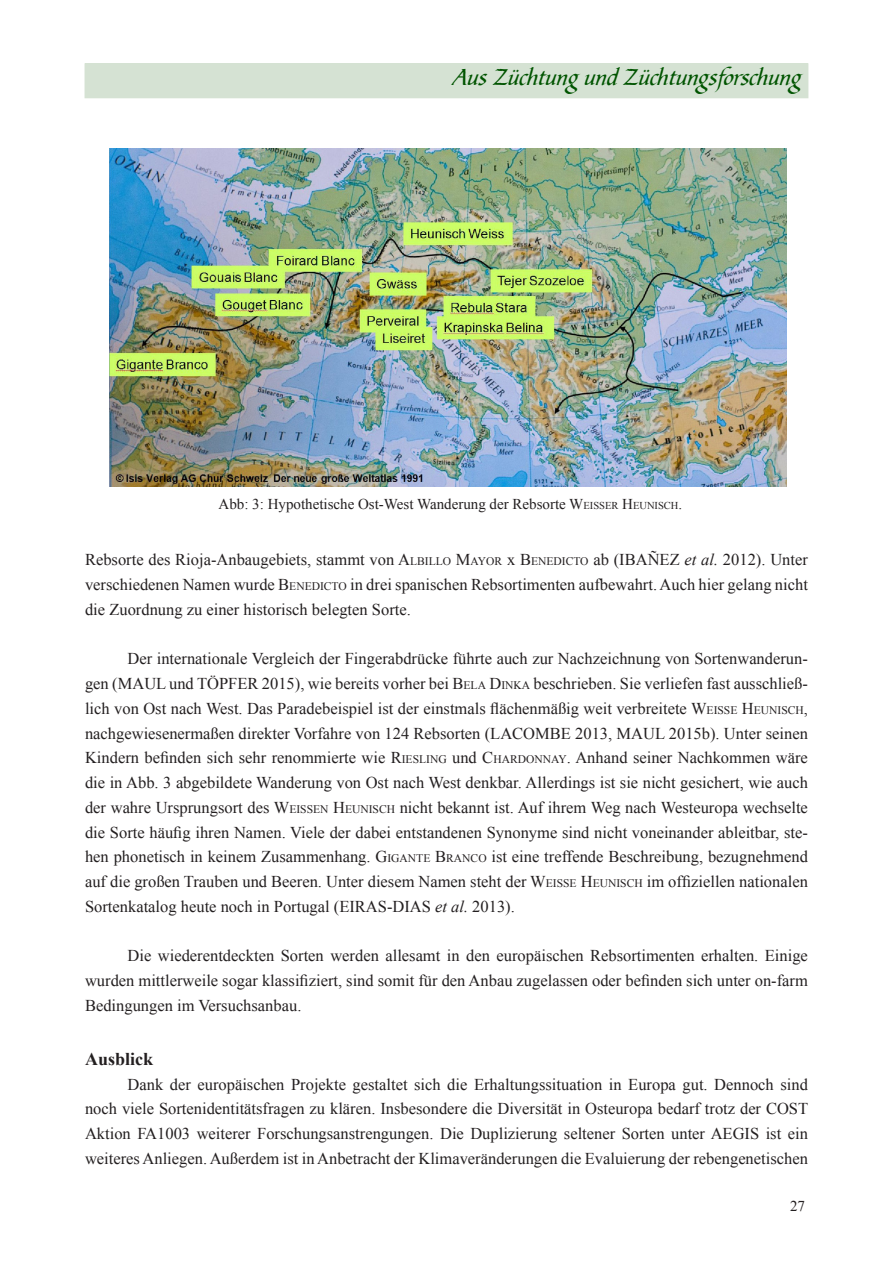
<style>
.page{position:relative;width:893px;height:1263px;background:#fff}
.page>*{position:absolute;margin:0;border:0;box-sizing:border-box;transform-origin:0 0}
.t1{font:24px "Bible Scr T";color:#005400}
.t2{font:700 18px "Times New Roman";color:#231f20}
.t3{font:16.5px/24.8px "Times New Roman";color:#231f20;text-align:justify}
.t4{font:15px "Times New Roman";color:#231f20}
.t5{font:11.55px "Times New Roman";color:#231f20}
.t6{font:10.5px "Times New Roman";color:#231f20}
.s1{font-style:inherit}
.s2{font-size:10.5px}
.s3{font-size:15px}
.s4{font-size:11.55px}
.s5{font-size:16.5px}
.s6{font-style:italic}
</style>
<div class="page">
<div style="left:85px;top:64px;width:723px;height:34px;background:#d5e2d3"></div>
<img style="left:109px;top:149px;width:677px;height:338px">
<h1 class="t1" style="left:453px;top:64px;width:349px">Aus Züchtung und Züchtungsforschung</h1>
<p class="t4" style="left:219px;top:494px;width:382px">Abb: 3: Hypothetische Ost-West Wanderung der Rebsorte <span class="s1">W</span><span class="s2">EISSER</span></p>
<p class="t6" style="left:622px;top:499px;width:19px"><span class="s3">H</span>EUN</p>
<p class="t6" style="left:655px;top:499px;width:29px">ISCH<span class="s3">.</span></p>
<p class="t3" style="left:85px;top:547px;width:395px">Rebsorte des Rioja-Anbaugebiets, stammt von <span class="s1">A</span><span class="s4">LB ILLO</span> <span class="s1">M</span><span class="s4">AYOR</span></p>
<p class="t5" style="left:507px;top:554px;width:33px"><span class="s5">x</span> <span class="s5">B</span>ENED</p>
<p class="t3" style="left:562px;top:547px;width:248px"><span class="s4">ICTO</span> ab (IBAÑEZ <span class="s6">et al.</span> 2012). Unter</p>
<p class="t3" style="left:85px;top:572px;width:213px">verschiedenen Namen wurde <span class="s1">B</span><span class="s4">ENED</span></p>
<p class="t3" style="left:85px;top:572px;width:724px;text-indent:235px"><span class="s4">ICTO</span> in drei spanischen Rebsortimenten aufbewahrt. Auch hier gelang nicht die Zuordnung zu einer historisch belegten Sorte.</p>
<p class="t3" style="left:85px;top:646px;width:724px;text-indent:43px">Der internationale Vergleich der Fingerabdrücke führte auch zur Nachzeichnung von Sortenwanderun&shy;gen (MAUL und TÖPFER 2015), wie bereits vorher bei <span class="s1">B</span><span class="s4">ELA</span> <span class="s1">D</span><span class="s4">INKA</span> beschrieben. Sie verliefen fast ausschließ&shy;lich von Ost nach West. Das Paradebeispiel ist der einstmals flächenmäßig weit verbreitete <span class="s1">W</span><span class="s4">EISSE</span> <span class="s1">H</span><span class="s4">EUN</span></p>
<p class="t5" style="left:777px;top:702px;width:32px">ISCH<span class="s5">,</span></p>
<p class="t3" style="left:85px;top:720px;width:724px">nachgewiesenermaßen direkter Vorfahre von 124 Rebsorten (LACOMBE 2013, MAUL 2015b). Unter seinen<br>Kindern befinden sich sehr renommierte wie <span class="s1">R</span><span class="s4">IESLING</span> und <span class="s1">C</span><span class="s4">HARDONNAY</span></p>
<p class="t3" style="left:85px;top:745px;width:724px;text-indent:482px">. Anhand seiner Nachkommen wäre die in Abb. 3 abgebildete Wanderung von Ost nach West denkbar. Allerdings ist sie nicht gesichert, wie auch der wahre Ursprungsort des <span class="s1">W</span><span class="s4">EISSEN</span></p>
<p class="t3" style="left:85px;top:795px;width:724px;text-indent:284px"><span class="s4">ISCH</span> nicht bekannt ist. Auf ihrem Weg nach Westeuropa wechselte die Sorte häufig ihren Namen. Viele der dabei entstandenen Synonyme sind nicht voneinander ableitbar, ste&shy;hen phonetisch in keinem Zusammenhang. <span class="s1">G</span><span class="s4">IGANTE</span></p>
<p class="t5" style="left:333px;top:801px;width:21px"><span class="s5">H</span>EUN</p>
<p class="t3" style="left:85px;top:844px;width:724px;text-indent:406px">ist eine treffende Beschreibung, bezugnehmend auf die großen Trauben und Beeren. Unter diesem Namen steht der <span class="s1">W</span><span class="s4">EISSE</span> <span class="s1">H</span><span class="s4">EUN</span></p>
<p class="t5" style="left:435px;top:851px;width:20px"><span class="s5">B</span>RANCO</p>
<p class="t3" style="left:616px;top:869px;width:193px"><span class="s4">ISCH</span> im offiziellen nationalen</p>
<p class="t3" style="left:85px;top:894px;width:431px">Sortenkatalog heute noch in Portugal (EIRAS-DIAS <span class="s6">et al.</span> 2013).</p>
<p class="t3" style="left:85px;top:943px;width:724px;text-indent:43px">Die wiederentdeckten Sorten werden allesamt in den europäischen Rebsortimenten erhalten. Einige wurden mittlerweile sogar klassifiziert, sind somit für den Anbau zugelassen oder befinden sich unter on-farm Bedingungen im Versuchsanbau.</p>
<p class="t2" style="left:85px;top:1046px;width:70px">Ausblick</p>
<p class="t3" style="left:85px;top:1071px;width:725px;text-indent:43px">Dank der europäischen Projekte gestaltet sich die Erhaltungssituation in Europa gut. Dennoch sind noch viele Sortenidentitätsfragen zu klären. Insbesondere die Diversität in Osteuropa bedarf trotz der COST Aktion FA1003 weiterer Forschungsanstrengungen. Die Duplizierung seltener Sorten unter AEGIS ist ein weiteres Anliegen. Außerdem ist in Anbetracht der Klimaveränderungen die Evaluierung der rebengenetischen</p>
<p class="t4" style="left:790px;top:1195px;width:16px">27</p>
</div>
